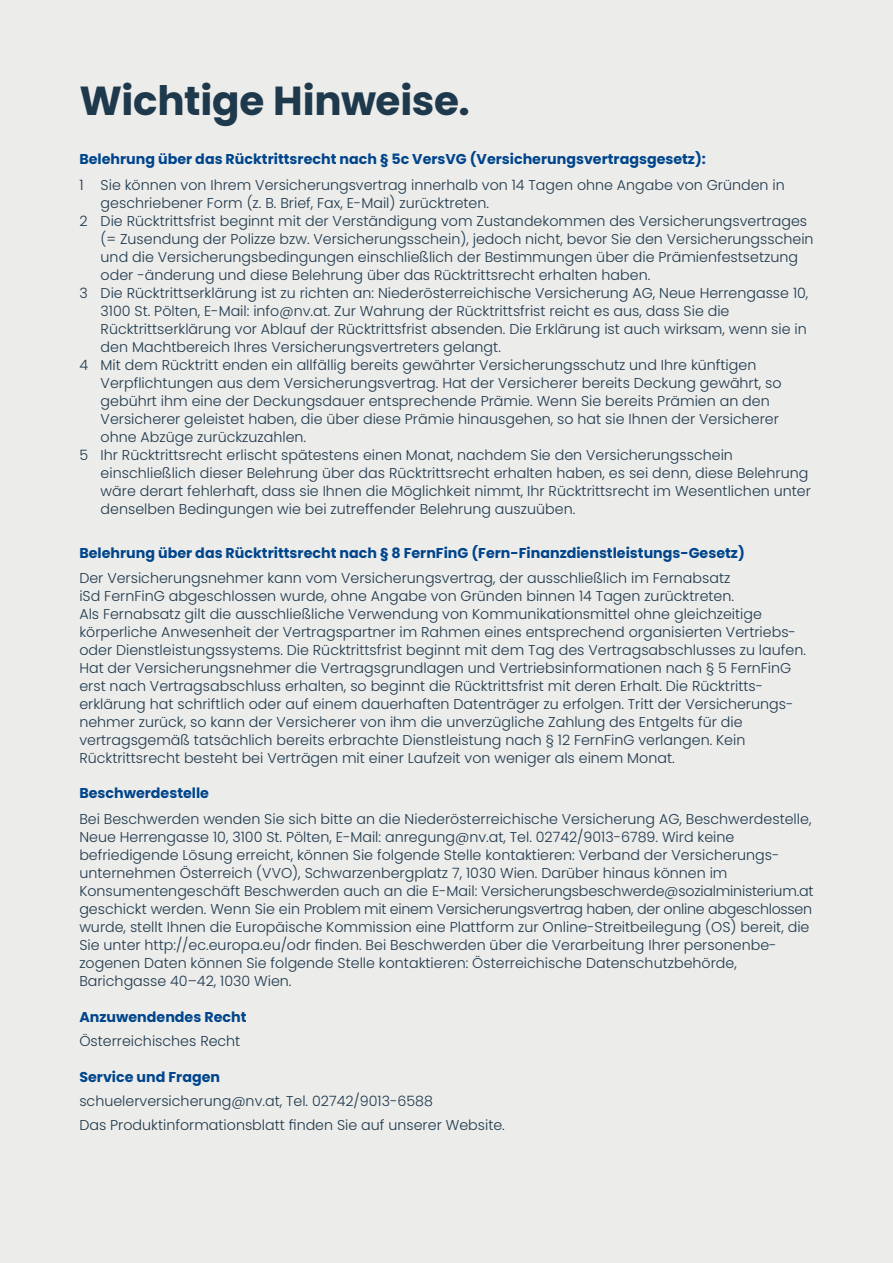
<style>
.page{position:relative;width:893px;height:1263px;background:#ececea}
.page>*{position:absolute;margin:0;border:0;box-sizing:border-box;transform-origin:0 0}
.t1{font:700 40.5px "Poppins";letter-spacing:-.005em;color:#1e384c}
.t2{font:300 14.25px/18px "Poppins";color:#1e384c}
.t3{font:700 14.25px "Poppins";color:#00458c}
</style>
<div class="page">
<h1 class="t1" style="left:79px;top:77px;width:392px">Wichtige Hinweise.</h1>
<p class="t3" style="left:79px;top:151px;width:628px">Belehrung über das Rücktrittsrecht nach § 5c VersVG (Versicherungsvertragsgesetz):</p>
<p class="t2" style="left:79px;top:176px;width:707px">1 Sie können von Ihrem Versicherungsvertrag innerhalb von 14 Tagen ohne Angabe von Gründen in</p>
<p class="t2" style="left:101px;top:194px;width:390px">geschriebener Form (z. B. Brief, Fax, E-Mail) zurücktreten.</p>
<p class="t2" style="left:79px;top:212px;width:729px">2 Die Rücktrittsfrist beginnt mit der Verständigung vom Zustandekommen des Versicherungsvertrages</p>
<p class="t2" style="left:101px;top:230px;width:714px">(= Zusendung der Polizze bzw. Versicherungsschein), jedoch nicht, bevor Sie den Versicherungsschein</p>
<p class="t2" style="left:101px;top:248px;width:699px">und die Versicherungsbedingungen einschließlich der Bestimmungen über die Prämienfestsetzung</p>
<p class="t2" style="left:101px;top:266px;width:551px">oder -änderung und diese Belehrung über das Rücktrittsrecht erhalten haben.</p>
<p class="t2" style="left:79px;top:284px;width:730px">3 Die Rücktrittserklärung ist zu richten an: Niederösterreichische Versicherung AG, Neue Herrengasse 10,</p>
<p class="t2" style="left:101px;top:302px;width:630px">3100 St. Pölten, E-Mail: info@nv.at. Zur Wahrung der Rücktrittsfrist reicht es aus, dass Sie die</p>
<p class="t2" style="left:101px;top:320px;width:708px">Rücktrittserklärung vor Ablauf der Rücktrittsfrist absenden. Die Erklärung ist auch wirksam, wenn sie in</p>
<p class="t2" style="left:101px;top:338px;width:402px">den Machtbereich Ihres Versicherungsvertreters gelangt.</p>
<p class="t2" style="left:79px;top:356px;width:678px">4 Mit dem Rücktritt enden ein allfällig bereits gewährter Versicherungsschutz und Ihre künftigen</p>
<p class="t2" style="left:101px;top:374px;width:682px">Verpflichtungen aus dem Versicherungsvertrag. Hat der Versicherer bereits Deckung gewährt, so</p>
<p class="t2" style="left:101px;top:392px;width:671px">gebührt ihm eine der Deckungsdauer entsprechende Prämie. Wenn Sie bereits Prämien an den</p>
<p class="t2" style="left:101px;top:410px;width:680px">Versicherer geleistet haben, die über diese Prämie hinausgehen, so hat sie Ihnen der Versicherer</p>
<p class="t2" style="left:101px;top:428px;width:207px">ohne Abzüge zurückzuzahlen.</p>
<p class="t2" style="left:79px;top:446px;width:655px">5 Ihr Rücktrittsrecht erlischt spätestens einen Monat, nachdem Sie den Versicherungsschein</p>
<p class="t2" style="left:101px;top:464px;width:709px">einschließlich dieser Belehrung über das Rücktrittsrecht erhalten haben, es sei denn, diese Belehrung</p>
<p class="t2" style="left:101px;top:482px;width:712px">wäre derart fehlerhaft, dass sie Ihnen die Möglichkeit nimmt, Ihr Rücktrittsrecht im Wesentlichen unter</p>
<p class="t2" style="left:101px;top:500px;width:476px">denselben Bedingungen wie bei zutreffender Belehrung auszuüben.</p>
<p class="t3" style="left:79px;top:544px;width:667px">Belehrung über das Rücktrittsrecht nach § 8 FernFinG (Fern-Finanzdienstleistungs-Gesetz)</p>
<p class="t2" style="left:79px;top:569px;width:728px">Der Versicherungsnehmer kann vom Versicherungsvertrag, der ausschließlich im Fernabsatz<br>iSd FernFinG abgeschlossen wurde, ohne Angabe von Gründen binnen 14 Tagen zurücktreten.<br>Als Fernabsatz gilt die ausschließliche Verwendung von Kommunikationsmittel ohne gleichzeitige körperliche Anwesenheit der Vertragspartner im Rahmen eines entsprechend organisierten Vertriebs&shy;oder Dienstleistungssystems. Die Rücktrittsfrist beginnt mit dem Tag des Vertragsabschlusses zu laufen.<br>Hat der Versicherungsnehmer die Vertragsgrundlagen und Vertriebsinformationen nach § 5 FernFinG erst nach Vertragsabschluss erhalten, so beginnt die Rücktrittsfrist mit deren Erhalt. Die Rücktritts&shy;erklärung hat schriftlich oder auf einem dauerhaften Datenträger zu erfolgen. Tritt der Versicherungs&shy;nehmer zurück, so kann der Versicherer von ihm die unverzügliche Zahlung des Entgelts für die vertragsgemäß tatsächlich bereits erbrachte Dienstleistung nach § 12 FernFinG verlangen. Kein Rücktrittsrecht besteht bei Verträgen mit einer Laufzeit von weniger als einem Monat.</p>
<p class="t3" style="left:79px;top:785px;width:131px">Beschwerdestelle</p>
<p class="t2" style="left:79px;top:810px;width:736px">Bei Beschwerden wenden Sie sich bitte an die Niederösterreichische Versicherung AG, Beschwerdestelle, Neue Herrengasse 10, 3100 St. Pölten, E-Mail: anregung@nv.at, Tel. 02742/9013-6789. Wird keine befriedigende Lösung erreicht, können Sie folgende Stelle kontaktieren: Verband der Versicherungs&shy;unternehmen Österreich (VVO), Schwarzenbergplatz 7, 1030 Wien. Darüber hinaus können im Konsumentengeschäft Beschwerden auch an die E-Mail: Versicherungsbeschwerde@sozialministerium.at geschickt werden. Wenn Sie ein Problem mit einem Versicherungsvertrag haben, der online abgeschlossen wurde, stellt Ihnen die Europäische Kommission eine Plattform zur Online-Streitbeilegung (OS) bereit, die Sie unter http://ec.europa.eu/odr finden. Bei Beschwerden über die Verarbeitung Ihrer personenbe&shy;zogenen Daten können Sie folgende Stelle kontaktieren: Österreichische Datenschutzbehörde, Barichgasse 40–42, 1030 Wien.</p>
<p class="t3" style="left:79px;top:1008px;width:169px">Anzuwendendes Recht</p>
<p class="t2" style="left:79px;top:1032px;width:163px">Österreichisches Recht</p>
<p class="t3" style="left:79px;top:1068px;width:142px">Service und Fragen</p>
<p class="t2" style="left:79px;top:1089px;width:427px;line-height:24px">schuelerversicherung@nv.at, Tel. 02742/9013-6588<br>Das Produktinformationsblatt finden Sie auf unserer Website.</p>
</div>
